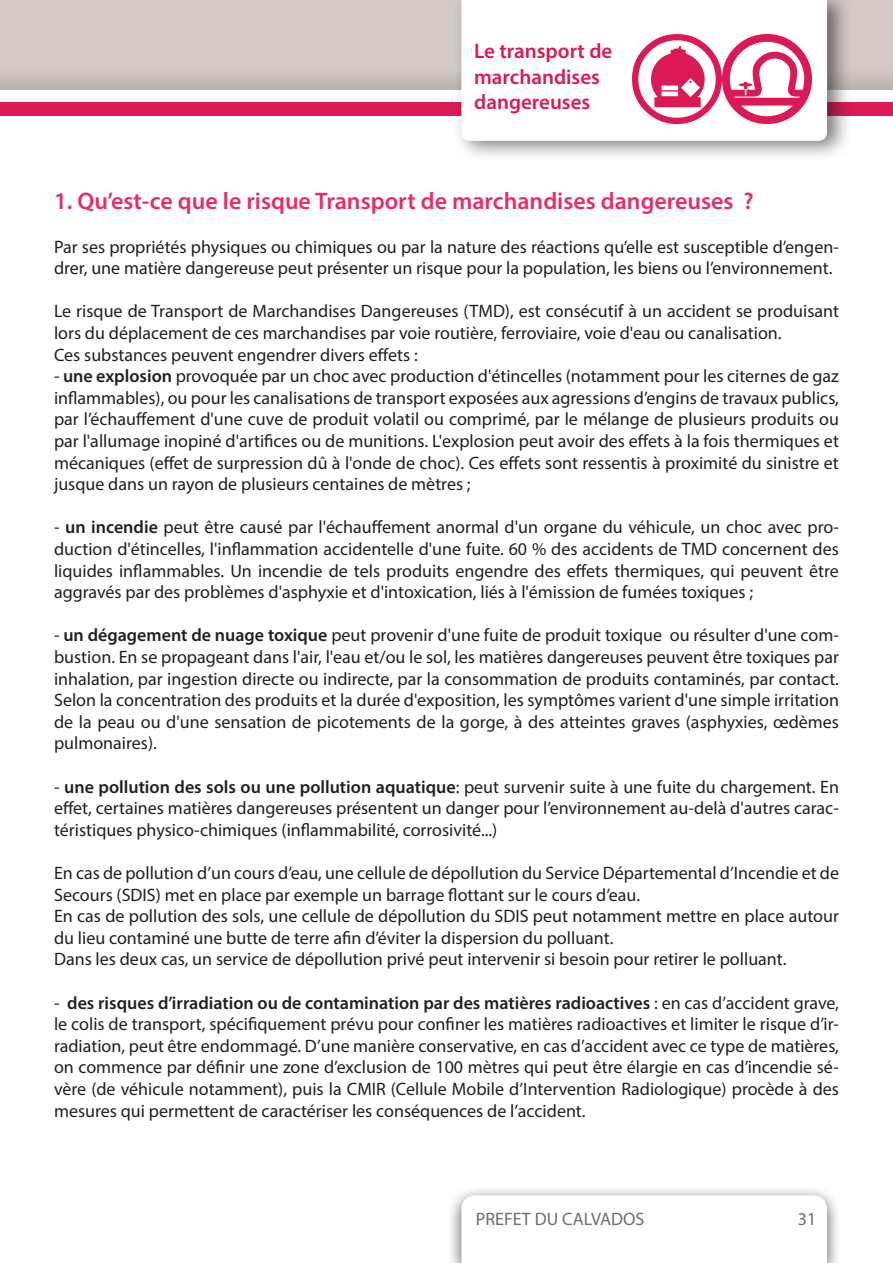
<style>
.page{position:relative;width:893px;height:1263px;background:#fff}
.page>*{position:absolute;margin:0;border:0;box-sizing:border-box;transform-origin:0 0}
.t1{font:90px "Aleagram";color:#db1954}
.t2{font:600 24px "Myriad Pro";color:#ea2c66}
.t3{font:600 21px/25.2px "Myriad Pro";color:#db1954}
.t4{font:18px/21.6px "Myriad Pro";color:#231f20;text-align:justify}
.t5{font:18px "Myriad Pro";color:#6c6d70}
.s1{font-weight:600}
</style>
<div class="page">
<div style="left:0;top:0;width:893px;height:90px;background:linear-gradient(to bottom,#d8cfc9,#c9c0bb)"></div>
<div style="left:0;top:102px;width:893px;height:14px;background:#db1954"></div>
<div style="left:453px;top:0;width:399px;height:162px;background:#231f20;opacity:.6"></div>
<svg style="left:461px;top:0;width:366px;height:141px"></svg>
<div style="left:447px;top:1185px;width:394px;height:78px;background:#231f20;opacity:.75"></div>
<svg style="left:461px;top:1195px;width:366px;height:68px"></svg>
<p class="t3" style="left:474px;top:38px;width:140px">Le transport de marchandises dangereuses</p>
<h1 class="t1" style="left:632px;top:33px;width:181px">wp</h1>
<h2 class="t2" style="left:54px;top:186px;width:701px">1. Qu’est-ce que le risque Transport de marchandises dangereuses ?</h2>
<p class="t4" style="left:54px;top:235px;width:786px">Par ses propriétés physiques ou chimiques ou par la nature des réactions qu’elle est susceptible d’engen&shy;drer, une matière dangereuse peut présenter un risque pour la population, les biens ou l’environnement.</p>
<p class="t4" style="left:54px;top:300px;width:786px;text-align:left">Le risque de Transport de Marchandises Dangereuses (TMD), est consécutif à un accident se produisant lors du déplacement de ces marchandises par voie routière, ferroviaire, voie d'eau ou canalisation.<br>Ces substances peuvent engendrer divers effets :</p>
<p class="t4" style="left:54px;top:365px;width:786px">- <span class="s1">une explosion</span> provoquée par un choc avec production d'étincelles (notamment pour les citernes de gaz inflammables), ou pour les canalisations de transport exposées aux agressions d’engins de travaux publics, par l’échauffement d'une cuve de produit volatil ou comprimé, par le mélange de plusieurs produits ou par l'allumage inopiné d'artifices ou de munitions. L'explosion peut avoir des effets à la fois thermiques et mécaniques (effet de surpression dû à l'onde de choc). Ces effets sont ressentis à proximité du sinistre et jusque dans un rayon de plusieurs centaines de mètres ;</p>
<p class="t4" style="left:54px;top:516px;width:786px">- <span class="s1">un incendie</span> peut être causé par l'échauffement anormal d'un organe du véhicule, un choc avec pro&shy;duction d'étincelles, l'inflammation accidentelle d'une fuite. 60 % des accidents de TMD concernent des liquides inflammables. Un incendie de tels produits engendre des effets thermiques, qui peuvent être aggravés par des problèmes d'asphyxie et d'intoxication, liés à l'émission de fumées toxiques ;</p>
<p class="t4" style="left:54px;top:624px;width:786px">- <span class="s1">un dégagement de nuage toxique</span> peut provenir d'une fuite de produit toxique ou résulter d'une com&shy;bustion. En se propageant dans l'air, l'eau et/ou le sol, les matières dangereuses peuvent être toxiques par inhalation, par ingestion directe ou indirecte, par la consommation de produits contaminés, par contact.<br>Selon la concentration des produits et la durée d'exposition, les symptômes varient d'une simple irritation de la peau ou d'une sensation de picotements de la gorge, à des atteintes graves (asphyxies, œdèmes pulmonaires).</p>
<p class="t4" style="left:54px;top:775px;width:786px">- <span class="s1">une pollution des sols ou une pollution aquatique</span>: peut survenir suite à une fuite du chargement. En effet, certaines matières dangereuses présentent un danger pour l’environnement au-delà d'autres carac&shy;téristiques physico-chimiques (inflammabilité, corrosivité...)</p>
<p class="t4" style="left:54px;top:862px;width:787px;text-align:left">En cas de pollution d’un cours d’eau, une cellule de dépollution du Service Départemental d’Incendie et de Secours (SDIS) met en place par exemple un barrage flottant sur le cours d’eau.<br>En cas de pollution des sols, une cellule de dépollution du SDIS peut notamment mettre en place autour du lieu contaminé une butte de terre afin d’éviter la dispersion du polluant.<br>Dans les deux cas, un service de dépollution privé peut intervenir si besoin pour retirer le polluant.</p>
<p class="t4" style="left:54px;top:991px;width:786px">- <span class="s1">des risques d’irradiation ou de contamination par des matières radioactives</span> : en cas d’accident grave, le colis de transport, spécifiquement prévu pour confiner les matières radioactives et limiter le risque d’ir&shy;radiation, peut être endommagé. D’une manière conservative, en cas d’accident avec ce type de matières, on commence par définir une zone d’exclusion de 100 mètres qui peut être élargie en cas d’incendie sé&shy;vère (de véhicule notamment), puis la CMIR (Cellule Mobile d’Intervention Radiologique) procède à des mesures qui permettent de caractériser les conséquences de l’accident.</p>
<p class="t5" style="left:476px;top:1208px;width:170px">PREFET DU CALVADOS</p>
<p class="t5" style="left:798px;top:1208px;width:20px">31</p>
</div>
